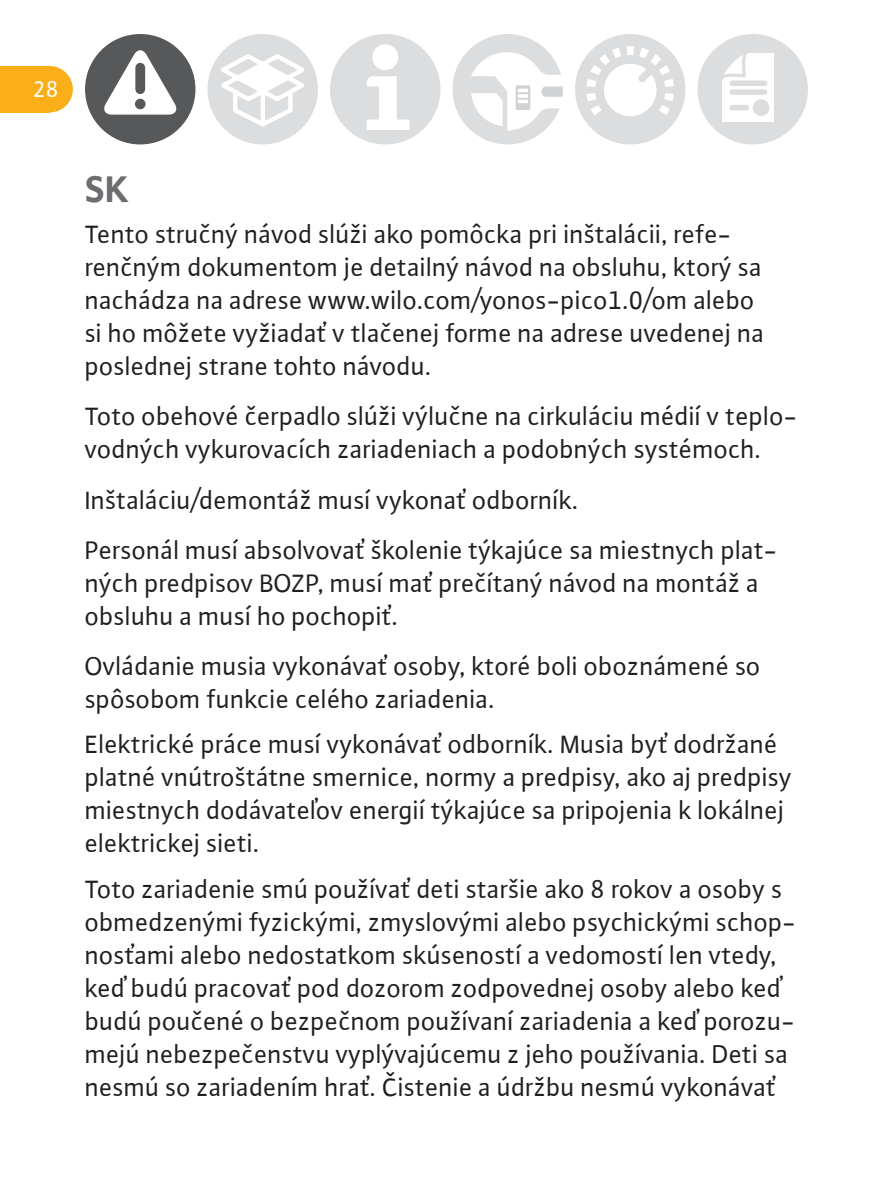
<style>
.page{position:relative;width:893px;height:1191px;background:#fff}
.page>*{position:absolute;margin:0;border:0;box-sizing:border-box;transform-origin:0 0}
.t1{font:700 39px "WILO Plus Global";color:#6c6d70}
.t2{font:27px/33px "WILO Plus Global";color:#231f20}
.t3{font:24px "WILO Plus Global";color:#fff}
</style>
<div class="page">
<div style="left:207px;top:34px;width:111px;height:110px;background:#dcdddf;border-radius:50%"></div>
<svg style="left:214px;top:51px;width:97px;height:78px"></svg>
<div style="left:330px;top:34px;width:110px;height:110px;background:#dcdddf;border-radius:50%"></div>
<div style="left:372px;top:44px;width:26px;height:26px;background:#fff;border-radius:50%"></div>
<svg style="left:367px;top:76px;width:42px;height:54px"></svg>
<svg style="left:453px;top:34px;width:110px;height:110px"></svg>
<div style="left:575px;top:34px;width:110px;height:110px;background:#dcdddf;border-radius:50%"></div>
<svg style="left:586px;top:46px;width:88px;height:70px"></svg>
<div style="left:697px;top:34px;width:111px;height:110px;background:#dcdddf;border-radius:50%"></div>
<div style="left:722px;top:53px;width:52px;height:68px;background:#fff"></div>
<svg style="left:717px;top:42px;width:31px;height:40px"></svg>
<div style="left:753px;top:99px;width:16px;height:17px;background:#dcdddf;border-radius:50%"></div>
<div style="left:732px;top:89px;width:33px;height:6px;background:#dcdddf"></div>
<div style="left:732px;top:80px;width:33px;height:6px;background:#dcdddf"></div>
<div style="left:732px;top:105px;width:15px;height:5px;background:#dcdddf"></div>
<div style="left:27px;top:66px;width:46px;height:46px;background:#faaf18;border-radius:50%"></div>
<div style="left:0;top:66px;width:50px;height:46px;background:#faaf18"></div>
<div style="left:85px;top:34px;width:110px;height:110px;background:#57585a;border-radius:50%"></div>
<svg style="left:102px;top:49px;width:75px;height:66px"></svg>
<div style="left:135px;top:68px;width:10px;height:21px;background:#57585a"></div>
<div style="left:135px;top:99px;width:11px;height:10px;background:#57585a;border-radius:50%"></div>
<p class="t3" style="left:33px;top:74px;width:27px">28</p>
<h1 class="t1" style="left:85px;top:166px;width:46px">SK</h1>
<p class="t2" style="left:85px;top:218px;width:681px">Tento stručný návod slúži ako pomôcka pri inštalácii, refe&shy;renčným dokumentom je detailný návod na obsluhu, ktorý sa nachádza na adrese www.wilo.com/yonos-pico1.0/om alebo si ho môžete vyžiadať v tlačenej forme na adrese uvedenej na poslednej strane tohto návodu.</p>
<p class="t2" style="left:85px;top:399px;width:714px">Toto obehové čerpadlo slúži výlučne na cirkuláciu médií v teplo&shy;vodných vykurovacích zariadeniach a podobných systémoch.</p>
<p class="t2" style="left:85px;top:474px;width:694px;line-height:50.1px">Inštaláciu/demontáž musí vykonať odborník.<br>Personál musí absolvovať školenie týkajúce sa miestnych plat-</p>
<p class="t2" style="left:85px;top:565px;width:676px">ných predpisov BOZP, musí mať prečítaný návod na montáž a obsluhu a musí ho pochopiť.</p>
<p class="t2" style="left:85px;top:648px;width:677px">Ovládanie musia vykonávať osoby, ktoré boli oboznámené so spôsobom funkcie celého zariadenia.</p>
<p class="t2" style="left:85px;top:727px;width:709px">Elektrické práce musí vykonávať odborník. Musia byť dodržané platné vnútroštátne smernice, normy a predpisy, ako aj predpisy miestnych dodávateľov energií týkajúce sa pripojenia k lokálnej elektrickej sieti.</p>
<p class="t2" style="left:85px;top:872px;width:713px">Toto zariadenie smú používať deti staršie ako 8 rokov a osoby s obmedzenými fyzickými, zmyslovými alebo psychickými schop&shy;nosťami alebo nedostatkom skúseností a vedomostí len vtedy, keď budú pracovať pod dozorom zodpovednej osoby alebo keď budú poučené o bezpečnom používaní zariadenia a keď porozu&shy;mejú nebezpečenstvu vyplývajúcemu z jeho používania. Deti sa nesmú so zariadením hrať. Čistenie a údržbu nesmú vykonávať</p>
</div>
